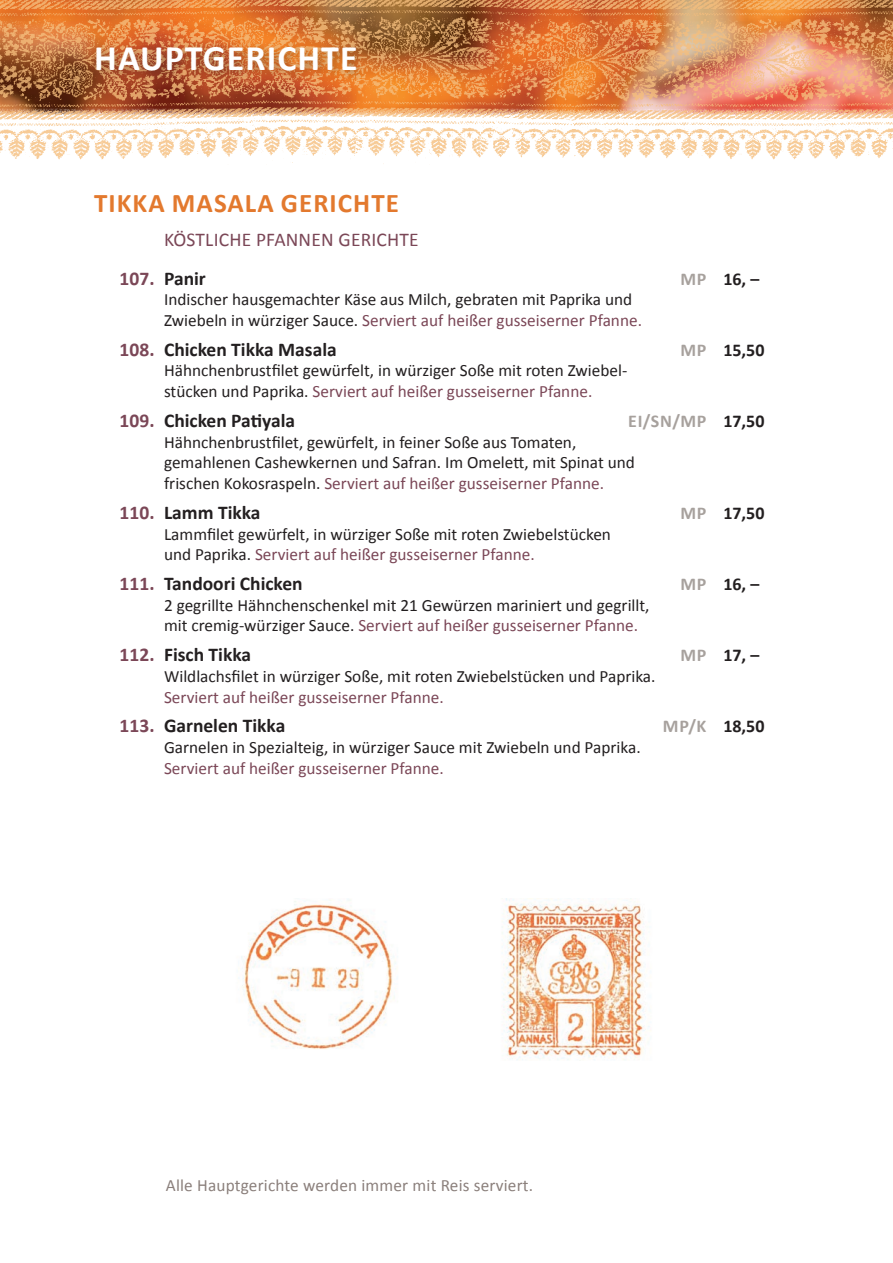
<style>
.page{position:relative;width:893px;height:1263px;background:#fff}
.page>*{position:absolute;margin:0;border:0;box-sizing:border-box;transform-origin:0 0}
.t1{font:700 36px "Calibri";letter-spacing:.03em;color:#fff}
.t2{font:700 27px "Calibri";letter-spacing:.04em;color:#e3792e}
.t3{font:700 19.5px "Calibri";color:#231f20}
.t4{font:19.5px/38.7px "Calibri";letter-spacing:.01em;color:#7b4757}
.t5{font:700 18px "Calibri";color:#231f20}
.t6{font:700 18px "Calibri";letter-spacing:.04em;color:#a7a19d}
.t7{font:17.25px/20.7px "Calibri";color:#231f20}
.t8{font:17.25px "Calibri";color:#7b4757}
.t9{font:17.25px "Calibri";letter-spacing:.01em;color:#8b807c}
.s1{font-weight:700}
.s2{font-weight:700;color:#231f20}
.s3{color:#a7a19d}
.s4{color:#7b4757}
.s5{color:#231f20}
</style>
<div class="page">
<img style="left:0;top:0;width:893px;height:164px">
<div style="left:90px;top:40px;width:279px;height:42px;background:#231f20;opacity:.4"></div>
<img style="left:241px;top:899px;width:410px;height:161px">
<h1 class="t1" style="left:94px;top:35px;width:265px">HAUPTGERICHTE</h1>
<h2 class="t2" style="left:94px;top:186px;width:306px">TIKKA MASALA GERICHTE</h2>
<p class="t4" style="left:119px;top:219px;width:301px;text-indent:45px">KÖSTLICHE PFANNEN GERICHTE<br><span class="s1">107.</span> <span class="s2">Panir</span></p>
<p class="t5" style="left:680px;top:267px;width:80px"><span class="s3">MP</span> 16, –</p>
<p class="t7" style="left:164px;top:288px;width:479px">Indischer hausgemachter Käse aus Milch, gebraten mit Paprika und<br>Zwiebeln in würziger Sauce. <span class="s4">Serviert auf heißer gusseiserner Pfanne.</span></p>
<p class="t3" style="left:119px;top:337px;width:219px"><span class="s4">108.</span> Chicken Tikka Masala</p>
<p class="t5" style="left:680px;top:339px;width:86px"><span class="s3">MP</span> 15,50</p>
<p class="t7" style="left:164px;top:360px;width:465px">Hähnchenbrustfilet gewürfelt, in würziger Soße mit roten Zwiebel&shy;stücken und Paprika. <span class="s4">Serviert auf heißer gusseiserner Pfanne.</span></p>
<p class="t3" style="left:119px;top:408px;width:177px"><span class="s4">109.</span> Chicken Patiyala</p>
<p class="t6" style="left:628px;top:410px;width:138px">EI/SN/MP <span class="s5">17,50</span></p>
<p class="t7" style="left:164px;top:431px;width:472px">Hähnchenbrustfilet, gewürfelt, in feiner Soße aus Tomaten, gemahlenen Cashewkernen und Safran. Im Omelett, mit Spinat und frischen Kokosraspeln. <span class="s4">Serviert auf heißer gusseiserner Pfanne.</span></p>
<p class="t3" style="left:119px;top:500px;width:143px"><span class="s4">110.</span> Lamm Tikka</p>
<p class="t5" style="left:680px;top:502px;width:86px"><span class="s3">MP</span> 17,50</p>
<p class="t7" style="left:164px;top:523px;width:448px">Lammfilet gewürfelt, in würziger Soße mit roten Zwiebelstücken und Paprika. <span class="s4">Serviert auf heißer gusseiserner Pfanne.</span></p>
<p class="t3" style="left:119px;top:571px;width:185px"><span class="s4">111.</span> Tandoori Chicken</p>
<p class="t5" style="left:680px;top:573px;width:80px"><span class="s3">MP</span> 16, –</p>
<p class="t7" style="left:164px;top:594px;width:487px">2 gegrillte Hähnchenschenkel mit 21 Gewürzen mariniert und gegrillt, mit cremig-würziger Sauce. <span class="s4">Serviert auf heißer gusseiserner Pfanne.</span></p>
<p class="t3" style="left:119px;top:642px;width:133px"><span class="s4">112.</span> Fisch Tikka</p>
<p class="t5" style="left:680px;top:644px;width:80px"><span class="s3">MP</span> 17, –</p>
<p class="t7" style="left:164px;top:665px;width:493px">Wildlachsfilet in würziger Soße, mit roten Zwiebelstücken und Paprika.</p>
<p class="t8" style="left:164px;top:686px;width:281px">Serviert auf heißer gusseiserner Pfanne.</p>
<p class="t3" style="left:119px;top:714px;width:167px"><span class="s4">113.</span> Garnelen Tikka</p>
<p class="t5" style="left:663px;top:715px;width:103px"><span class="s3">MP/K</span> 18,50</p>
<p class="t7" style="left:164px;top:736px;width:478px">Garnelen in Spezialteig, in würziger Sauce mit Zwiebeln und Paprika.</p>
<p class="t8" style="left:164px;top:757px;width:281px">Serviert auf heißer gusseiserner Pfanne.</p>
<p class="t9" style="left:166px;top:1174px;width:369px">Alle Hauptgerichte werden immer mit Reis serviert.</p>
</div>
